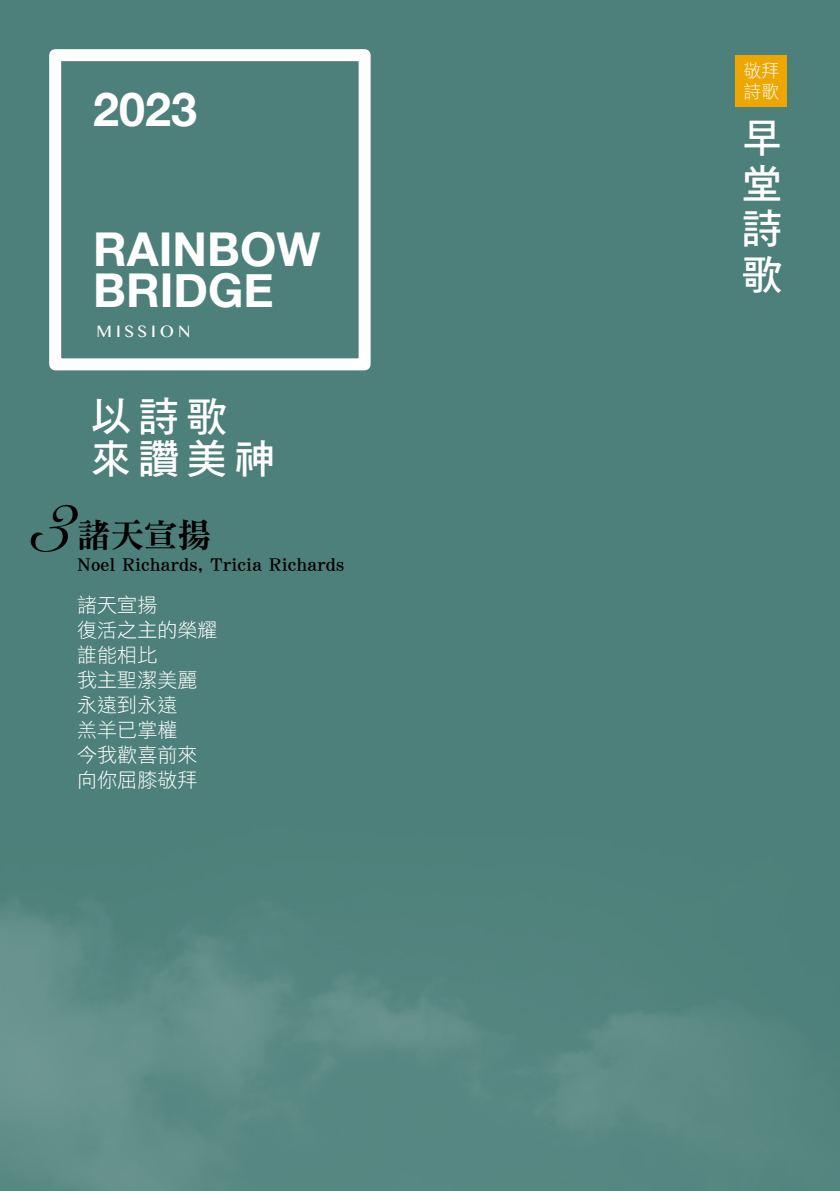
<style>
.page{position:relative;width:840px;height:1191px;background:#fff}
.page>*{position:absolute;margin:0;border:0;box-sizing:border-box;transform-origin:0 0}
.t1{font:86.2px "Snell Roundhand";color:#000}
.t2{font:700 46.6px/41px "Helvetica Neue";color:#fff}
.t3{font:40.6px/45.4px "DF Hei Std W7";letter-spacing:.18em;color:#fff;text-align:justify}
.t4{font:33.4px "DF Ming Std W9";color:#000}
.t5{font:20px/25px "DF Hei Std W3";color:#fff}
.t6{font:20px "DF Ming Std W9";color:#000}
.t7{font:18px/21px "DF Hei Std W3";color:#fff}
.t8{font:16.6px "Gurmukhi MN";letter-spacing:.24em;color:#fff}
</style>
<div class="page">
<div style="left:0;top:0;width:839px;height:1191px;background:#4d807a"></div>
<img style="left:0;top:900px;width:795px;height:291px">
<div style="left:735px;top:55px;width:51px;height:51px;background:#eea600"></div>
<div style="left:49px;top:49px;width:321px;height:321px;border:12px solid #fff"></div>
<h2 class="t2" style="left:93px;top:90px;width:105px">2023</h2>
<h2 class="t2" style="left:93px;top:230px;width:228px">RAINBOW<br>BRIDGE</h2>
<p class="t8" style="left:96px;top:322px;width:95px">MISSION</p>
<h3 class="t3" style="left:91px;top:395px;width:186px;line-height:42px">以詩歌來讚美神</h3>
<h1 class="t1" style="left:26px;top:455px;width:45px">3</h1>
<h3 class="t4" style="left:77px;top:517px;width:135px">諸天宣揚</h3>
<p class="t6" style="left:77px;top:553px;width:268px">Noel Richards, Tricia Richards</p>
<p class="t5" style="left:77px;top:592px;width:141px">諸天宣揚<br>復活之主的榮耀誰能相比<br>我主聖潔美麗永遠到永遠<br>羔羊已掌權<br>今我歡喜前來向你屈膝敬拜</p>
<p class="t7" style="left:743px;top:60px;width:37px">敬拜詩歌</p>
<h3 class="t3" style="left:741px;top:114px;width:41px">早堂詩歌</h3>
</div>
